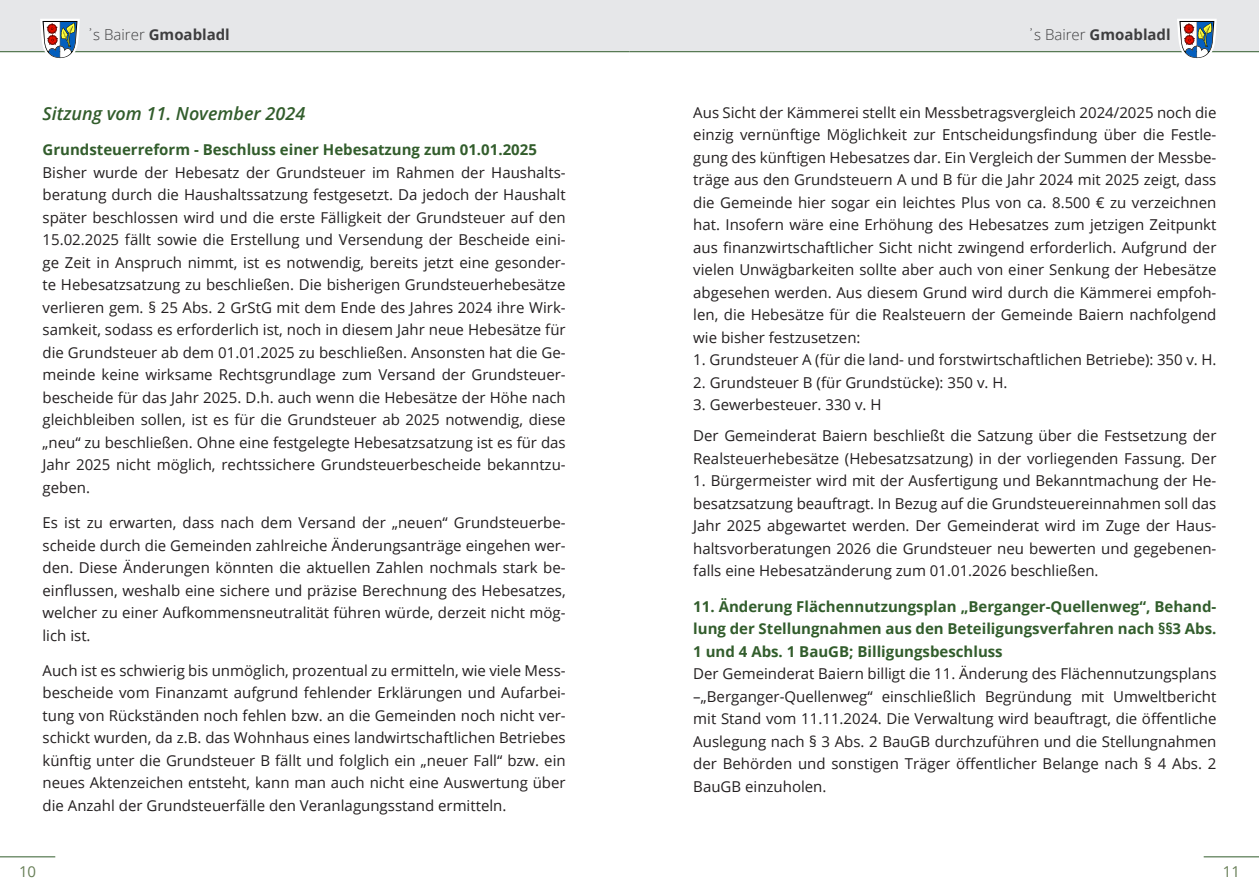
<style>
.page{position:relative;width:1259px;height:893px;background:#fff}
.page>*{position:absolute;margin:0;border:0;box-sizing:border-box;transform-origin:0 0}
.Absatz{font:italic 600 18px "Open Sans";color:#325d2c}
.Absatz-2{font:15px/22.5px "Open Sans";color:#231f20;text-align:justify}
.Überschrift_3{font:700 15px/22.5px "Open Sans";color:#325d2c;text-align:justify}
.t1{font:700 15px "Open Sans";color:#3e3e3f}
.t2{font:15px "Open Sans";color:#677e56}
.s1{font-weight:300}
</style>
<div class="page">
<hr style="left:0;top:856px;width:55px;height:1px;background:#325d2c">
<hr style="left:1203px;top:856px;width:56px;height:1px;background:#325d2c">
<div style="left:629px;top:0;width:630px;height:52px;background:#e6e7e9"></div>
<div style="left:0;top:0;width:629px;height:52px;background:#e6e7e9"></div>
<hr style="left:0;top:51px;width:629px;height:1px;background:#325d2c">
<hr style="left:629px;top:51px;width:630px;height:1px;background:#325d2c">
<svg style="left:39px;top:19px;width:42px;height:39px"></svg>
<svg style="left:1175px;top:19px;width:43px;height:40px"></svg>
<p class="t1" style="left:86px;top:24px;width:145px"><span class="s1">҆s Bairer</span> Gmoabladl</p>
<p class="t1" style="left:1027px;top:24px;width:145px"><span class="s1">҆s Bairer</span> Gmoabladl</p>
<p class="Absatz" style="left:43px;top:101px;width:264px">Sitzung vom 11. November 2024</p>
<p class="Überschrift_3" style="left:43px;top:138px;width:496px">Grundsteuerreform - Beschluss einer Hebesatzung zum 01.01.2025</p>
<p class="Absatz-2" style="left:43px;top:161px;width:525px">Bisher wurde der Hebesatz der Grundsteuer im Rahmen der Haushalts&shy;beratung durch die Haushaltssatzung festgesetzt. Da jedoch der Haushalt später beschlossen wird und die erste Fälligkeit der Grundsteuer auf den 15.02.2025 fällt sowie die Erstellung und Versendung der Bescheide eini&shy;ge Zeit in Anspruch nimmt, ist es notwendig, bereits jetzt eine gesonder&shy;te Hebesatzsatzung zu beschließen. Die bisherigen Grundsteuerhebesätze verlieren gem. § 25 Abs. 2 GrStG mit dem Ende des Jahres 2024 ihre Wirk&shy;samkeit, sodass es erforderlich ist, noch in diesem Jahr neue Hebesätze für die Grundsteuer ab dem 01.01.2025 zu beschließen. Ansonsten hat die Ge&shy;meinde keine wirksame Rechtsgrundlage zum Versand der Grundsteuer&shy;bescheide für das Jahr 2025. D.h. auch wenn die Hebesätze der Höhe nach gleichbleiben sollen, ist es für die Grundsteuer ab 2025 notwendig, diese „neu“ zu beschließen. Ohne eine festgelegte Hebesatzsatzung ist es für das Jahr 2025 nicht möglich, rechtssichere Grundsteuerbescheide bekanntzu&shy;geben.</p>
<p class="Absatz-2" style="left:43px;top:511px;width:524px">Es ist zu erwarten, dass nach dem Versand der „neuen“ Grundsteuerbe&shy;scheide durch die Gemeinden zahlreiche Änderungsanträge eingehen wer&shy;den. Diese Änderungen könnten die aktuellen Zahlen nochmals stark be&shy;einflussen, weshalb eine sichere und präzise Berechnung des Hebesatzes, welcher zu einer Aufkommensneutralität führen würde, derzeit nicht mög&shy;lich ist.</p>
<p class="Absatz-2" style="left:43px;top:659px;width:525px">Auch ist es schwierig bis unmöglich, prozentual zu ermitteln, wie viele Mess&shy;bescheide vom Finanzamt aufgrund fehlender Erklärungen und Aufarbei&shy;tung von Rückständen noch fehlen bzw. an die Gemeinden noch nicht ver&shy;schickt wurden, da z.B. das Wohnhaus eines landwirtschaftlichen Betriebes künftig unter die Grundsteuer B fällt und folglich ein „neuer Fall“ bzw. ein neues Aktenzeichen entsteht, kann man auch nicht eine Auswertung über die Anzahl der Grundsteuerfälle den Veranlagungsstand ermitteln.</p>
<p class="Absatz-2" style="left:693px;top:101px;width:525px">Aus Sicht der Kämmerei stellt ein Messbetragsvergleich 2024/2025 noch die einzig vernünftige Möglichkeit zur Entscheidungsfindung über die Festle&shy;gung des künftigen Hebesatzes dar. Ein Vergleich der Summen der Messbe&shy;träge aus den Grundsteuern A und B für die Jahr 2024 mit 2025 zeigt, dass die Gemeinde hier sogar ein leichtes Plus von ca. 8.500 € zu verzeichnen hat. Insofern wäre eine Erhöhung des Hebesatzes zum jetzigen Zeitpunkt aus finanzwirtschaftlicher Sicht nicht zwingend erforderlich. Aufgrund der vielen Unwägbarkeiten sollte aber auch von einer Senkung der Hebesätze abgesehen werden. Aus diesem Grund wird durch die Kämmerei empfoh&shy;len, die Hebesätze für die Realsteuern der Gemeinde Baiern nachfolgend wie bisher festzusetzen:</p>
<p class="Absatz-2" style="left:693px;top:348px;width:522px">1. Grundsteuer A (für die land- und forstwirtschaftlichen Betriebe): 350 v. H.</p>
<p class="Absatz-2" style="left:693px;top:371px;width:313px">2. Grundsteuer B (für Grundstücke): 350 v. H.</p>
<p class="Absatz-2" style="left:693px;top:393px;width:190px">3. Gewerbesteuer. 330 v. H</p>
<p class="Absatz-2" style="left:693px;top:424px;width:525px">Der Gemeinderat Baiern beschließt die Satzung über die Festsetzung der<br>Realsteuerhebesätze (Hebesatzsatzung) in der vorliegenden Fassung. Der</p>
<p class="Absatz-2" style="left:693px;top:469px;width:524px">1. Bürgermeister wird mit der Ausfertigung und Bekanntmachung der He&shy;besatzsatzung beauftragt. In Bezug auf die Grundsteuereinnahmen soll das Jahr 2025 abgewartet werden. Der Gemeinderat wird im Zuge der Haus&shy;haltsvorberatungen 2026 die Grundsteuer neu bewerten und gegebenen&shy;falls eine Hebesatzänderung zum 01.01.2026 beschließen.</p>
<p class="Überschrift_3" style="left:693px;top:594px;width:524px">11. Änderung Flächennutzungsplan „Berganger-Quellenweg“, Behand&shy;lung der Stellungnahmen aus den Beteiligungsverfahren nach §§3 Abs.<br>1 und 4 Abs. 1 BauGB; Billigungsbeschluss</p>
<p class="Absatz-2" style="left:693px;top:662px;width:525px">Der Gemeinderat Baiern billigt die 11. Änderung des Flächennutzungsplans –„Berganger-Quellenweg“ einschließlich Begründung mit Umweltbericht mit Stand vom 11.11.2024. Die Verwaltung wird beauftragt, die öffentliche Auslegung nach § 3 Abs. 2 BauGB durchzuführen und die Stellungnahmen der Behörden und sonstigen Träger öffentlicher Belange nach § 4 Abs. 2<br>BauGB einzuholen.</p>
<p class="t2" style="left:19px;top:861px;width:19px">10</p>
<p class="t2" style="left:1222px;top:861px;width:19px">11</p>
</div>
